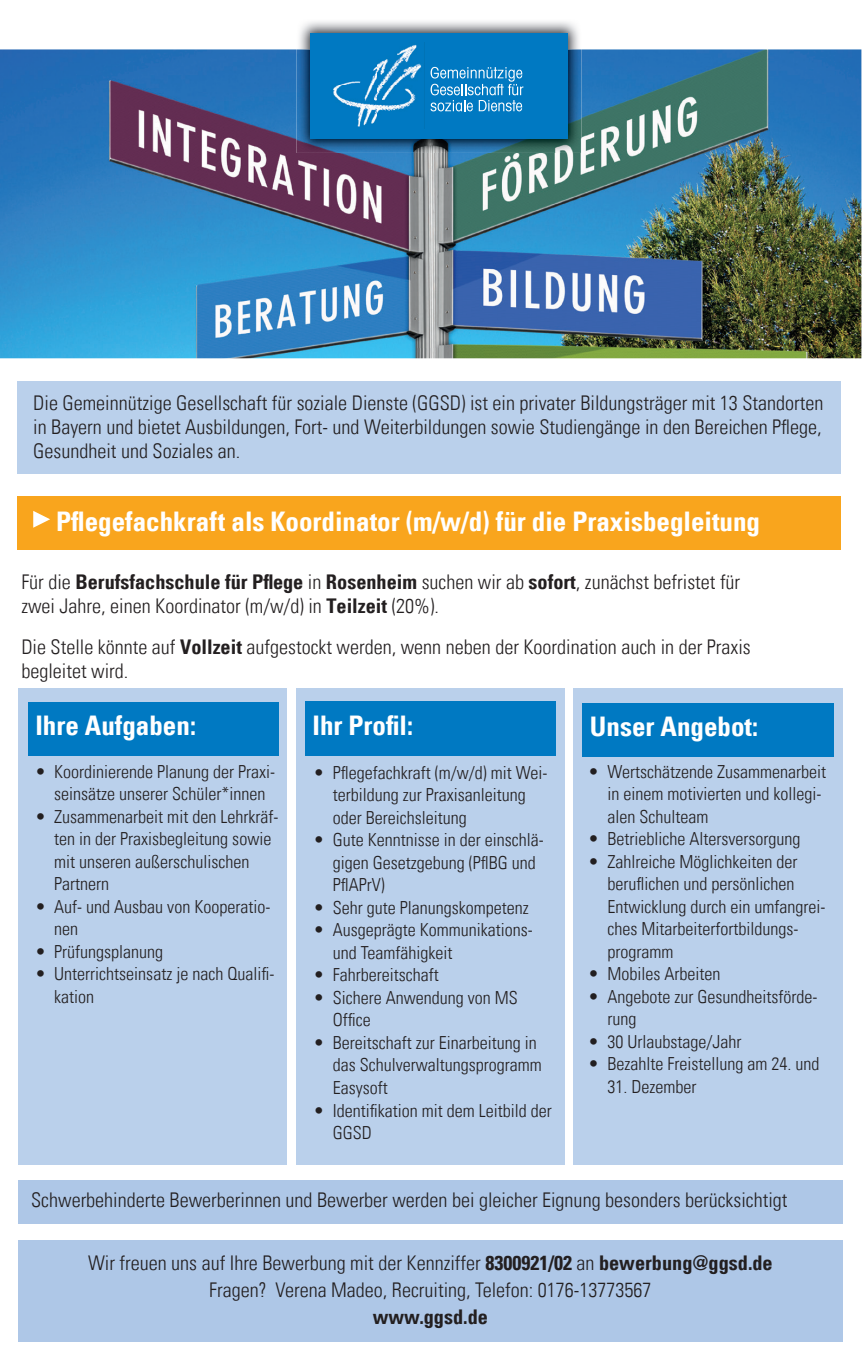
<style>
.page{position:relative;width:862px;height:1372px;background:#fff}
.page>*{position:absolute;margin:0;border:0;box-sizing:border-box;transform-origin:0 0}
.t1{font:27px "Univers Com 67 Bold Cond";color:#fff}
.t2{font:20.25px/24.3px "Univers Com 47 Light Cond";color:#231f20}
.t3{font:20.25px "Univers Com 67 Bold Cond";color:#231f20}
.t4{font:18px/22.5px "Univers Com 47 Light Cond";color:#231f20}
.s1{font-family:"Univers Com 67 Bold Cond"}
</style>
<div class="page">
<img style="left:0;top:49px;width:860px;height:309px">
<div style="left:18px;top:381px;width:822px;height:93px;background:#bad0eb"></div>
<div style="left:572px;top:688px;width:270px;height:476px;background:#bad0eb"></div>
<div style="left:582px;top:703px;width:251px;height:53px;background:#0079c2"></div>
<div style="left:18px;top:496px;width:822px;height:54px;background:#f9a51d"></div>
<svg style="left:33px;top:511px;width:17px;height:16px"></svg>
<div style="left:18px;top:1240px;width:824px;height:101px;background:#aec7e7"></div>
<div style="left:296px;top:688px;width:268px;height:476px;background:#bad0eb"></div>
<div style="left:305px;top:701px;width:250px;height:55px;background:#0079c2"></div>
<div style="left:18px;top:688px;width:268px;height:476px;background:#bad0eb"></div>
<div style="left:28px;top:702px;width:250px;height:54px;background:#0079c2"></div>
<img style="left:296px;top:21px;width:285px;height:132px">
<div style="left:310px;top:33px;width:257px;height:106px;background:#0079c2"></div>
<svg style="left:430px;top:67px;width:93px;height:44px"></svg>
<img style="left:333px;top:44px;width:89px;height:83px">
<div style="left:18px;top:1179px;width:824px;height:44px;background:#aec7e7"></div>
<p class="t2" style="left:33px;top:390px;width:791px;text-align:justify">Die Gemeinnützige Gesellschaft für soziale Dienste (GGSD) ist ein privater Bildungsträger mit 13 Standorten in Bayern und bietet Ausbildungen, Fort- und Weiterbildungen sowie Studiengänge in den Bereichen Pflege, Gesundheit und Soziales an.</p>
<h1 class="t1" style="left:56px;top:504px;width:705px">Pflegefachkraft als Koordinator (m/w/d) für die Praxisbegleitung</h1>
<p class="t2" style="left:21px;top:569px;width:720px">Für die <span class="s1">Berufsfachschule für Pflege</span> in <span class="s1">Rosenheim</span> suchen wir ab <span class="s1">sofort</span>, zunächst befristet für zwei Jahre, einen Koordinator (m/w/d) in <span class="s1">Teilzeit</span> (20%).</p>
<p class="t2" style="left:21px;top:634px;width:730px">Die Stelle könnte auf <span class="s1">Vollzeit</span> aufgestockt werden, wenn neben der Koordination auch in der Praxis begleitet wird.</p>
<h1 class="t1" style="left:312px;top:708px;width:102px">Ihr Profil:</h1>
<p class="t4" style="left:332px;top:761px;width:216px;text-indent:-19px">• Pflegefachkraft (m/w/d) mit Wei&shy;terbildung zur Praxisanleitung oder Bereichsleitung</p>
<p class="t4" style="left:332px;top:828px;width:212px;text-indent:-19px">• Gute Kenntnisse in der einschlä&shy;gigen Gesetzgebung (PflBG und<br>PflAPrV)</p>
<p class="t4" style="left:313px;top:896px;width:217px">• Sehr gute Planungskompetenz</p>
<p class="t4" style="left:332px;top:918px;width:201px;text-indent:-19px">• Ausgeprägte Kommunikations&shy;und Teamfähigkeit</p>
<p class="t4" style="left:313px;top:963px;width:127px">• Fahrbereitschaft</p>
<p class="t4" style="left:332px;top:986px;width:186px;text-indent:-19px">• Sichere Anwendung von MS<br>Office</p>
<p class="t4" style="left:332px;top:1031px;width:210px;text-indent:-19px">• Bereitschaft zur Einarbeitung in das Schulverwaltungsprogramm<br>Easysoft</p>
<p class="t4" style="left:332px;top:1098px;width:220px;text-indent:-19px">• Identifikation mit dem Leitbild der<br>GGSD</p>
<h1 class="t1" style="left:35px;top:708px;width:162px">Ihre Aufgaben:</h1>
<p class="t4" style="left:35px;top:760px;width:241px;text-align:center">• Koordinierende Planung der Praxi&shy;seinsätze unserer Schüler*innen</p>
<p class="t4" style="left:54px;top:805px;width:225px;text-indent:-19px">• Zusammenarbeit mit den Lehrkräf&shy;ten in der Praxisbegleitung sowie mit unseren außerschulischen<br>Partnern</p>
<p class="t4" style="left:54px;top:895px;width:217px;text-indent:-19px">• Auf- und Ausbau von Kooperatio&shy;nen</p>
<p class="t4" style="left:35px;top:940px;width:130px">• Prüfungsplanung</p>
<p class="t4" style="left:54px;top:962px;width:221px;text-indent:-19px">• Unterrichtseinsatz je nach Qualifi&shy;kation</p>
<h1 class="t1" style="left:589px;top:709px;width:169px">Unser Angebot:</h1>
<p class="t4" style="left:607px;top:760px;width:220px;text-indent:-19px">• Wertschätzende Zusammenarbeit in einem motivierten und kollegi&shy;alen Schulteam</p>
<p class="t4" style="left:588px;top:827px;width:214px">• Betriebliche Altersversorgung</p>
<p class="t4" style="left:607px;top:850px;width:219px;text-indent:-19px">• Zahlreiche Möglichkeiten der beruflichen und persönlichen<br>Entwicklung durch ein umfangrei&shy;ches Mitarbeiterfortbildungs&shy;programm</p>
<p class="t4" style="left:588px;top:962px;width:134px">• Mobiles Arbeiten</p>
<p class="t4" style="left:607px;top:985px;width:211px;text-indent:-19px">• Angebote zur Gesundheitsförde&shy;rung</p>
<p class="t4" style="left:588px;top:1030px;width:155px">• 30 Urlaubstage/Jahr</p>
<p class="t4" style="left:588px;top:1052px;width:232px">• Bezahlte Freistellung am 24. und</p>
<p class="t4" style="left:607px;top:1075px;width:90px">31. Dezember</p>
<p class="t2" style="left:31px;top:1187px;width:757px">Schwerbehinderte Bewerberinnen und Bewerber werden bei gleicher Eignung besonders berücksichtigt</p>
<p class="t2" style="left:88px;top:1248px;width:686px;line-height:27px;text-align:center">Wir freuen uns auf Ihre Bewerbung mit der Kennziffer <span class="s1">8300921/02</span> an <span class="s1">bewerbung@ggsd.de<br></span>Fragen? Verena Madeo, Recruiting, Telefon: 0176-13773567</p>
<p class="t3" style="left:372px;top:1303px;width:117px">www.ggsd.de</p>
</div>
